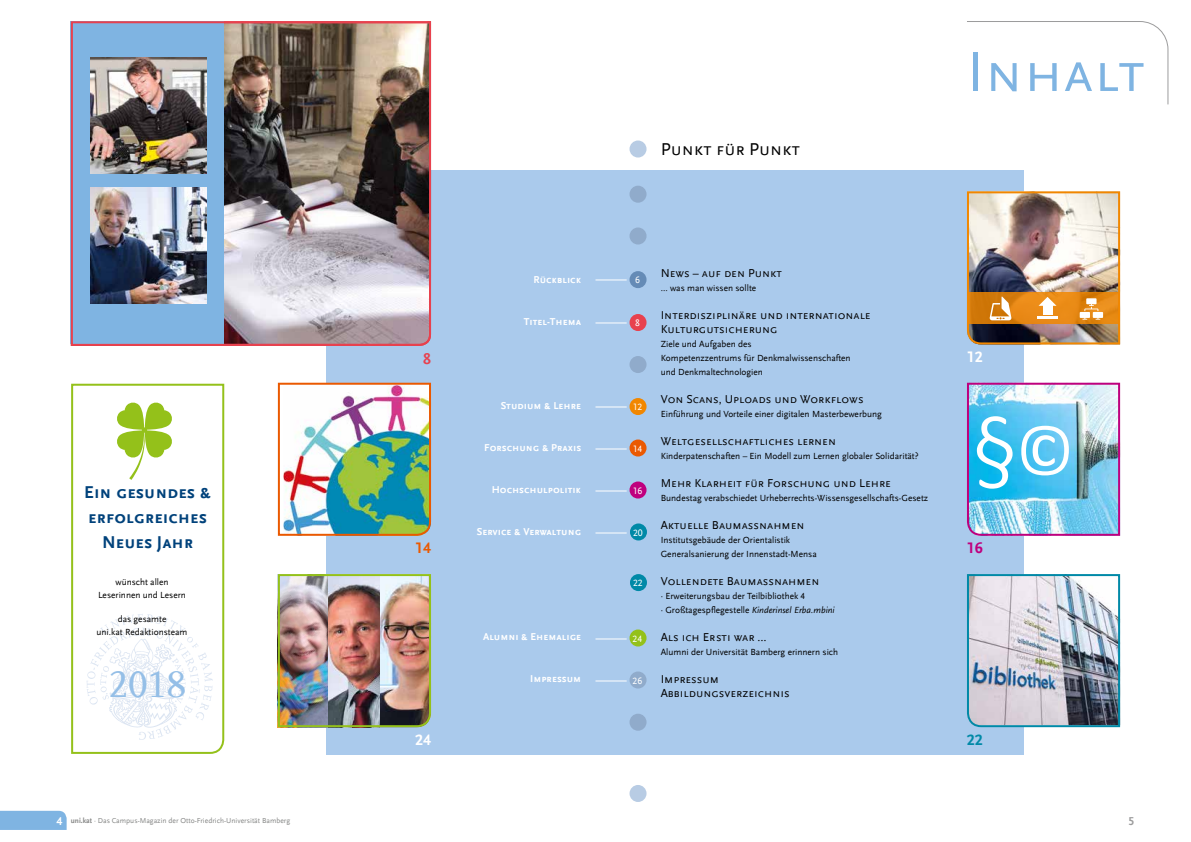
<style>
.page{position:relative;width:1191px;height:842px;background:#fff}
.page>*{position:absolute;margin:0;border:0;box-sizing:border-box;transform-origin:0 0}
.t1{font:300 96.3px "Calibri";color:#fff}
.t2{font:58.3px "UB Scala Sans";color:#7fb4e2}
.t3{font:38.7px "UB Scala";color:#95bfe7}
.t4{font:700 18px/25px "UB Scala Sans";color:#00427b;text-align:center}
.t5{font:18px "UB Scala Sans";color:#000}
.t6{font:700 16px "UB Scala Sans";color:#fff}
.t7{font:700 16px "UB Scala Sans";color:#ea5901}
.t8{font:700 16px "UB Scala Sans";color:#bf007e}
.t9{font:700 16px "UB Scala Sans";color:#0089a7}
.t10{font:700 16px "UB Scala Sans";color:#e8414e}
.t11{font:12px/14px "UB Scala Sans";color:#000}
.t12{font:700 12px "UB Scala Sans";color:#9c9c9d}
.t13{font:700 10.5px "UB Scala Sans";color:#fff}
.t14{font:9.8px "UB Scala Sans";color:#fff}
.t15{font:9.3px/14px "UB Scala Sans";color:#000}
.t16{font:7.5px "UB Scala Sans";color:#868786}
.s1{font-style:italic}
.s2{font-weight:400;font-size:71.7px}
.s3{font-weight:700;font-size:12px;color:#fff}
.s4{font-weight:700}
</style>
<div class="page">
<svg style="left:71px;top:383px;width:154px;height:371px"></svg>
<svg style="left:967px;top:21px;width:201px;height:84px"></svg>
<svg style="left:0;top:811px;width:67px;height:19px"></svg>
<div style="left:326px;top:170px;width:697px;height:585px;background:#aacaec"></div>
<img style="left:277px;top:382px;width:155px;height:154px">
<img style="left:967px;top:382px;width:154px;height:155px">
<img style="left:967px;top:573px;width:154px;height:155px">
<div style="left:629px;top:141px;width:17px;height:17px;background:#b8cce4;border-radius:50%"></div>
<div style="left:629px;top:714px;width:17px;height:17px;background:#90abcb;border-radius:50%"></div>
<div style="left:629px;top:785px;width:17px;height:17px;background:#b8cce4;border-radius:50%"></div>
<div style="left:629px;top:314px;width:17px;height:17px;background:#e8414e;border-radius:50%"></div>
<div style="left:629px;top:271px;width:17px;height:17px;background:#658bb6;border-radius:50%"></div>
<div style="left:629px;top:356px;width:17px;height:17px;background:#90abcb;border-radius:50%"></div>
<div style="left:629px;top:398px;width:17px;height:17px;background:#f18700;border-radius:50%"></div>
<div style="left:629px;top:439px;width:17px;height:17px;background:#ea5901;border-radius:50%"></div>
<div style="left:629px;top:481px;width:17px;height:17px;background:#bf007e;border-radius:50%"></div>
<div style="left:630px;top:523px;width:17px;height:17px;background:#0089a7;border-radius:50%"></div>
<div style="left:630px;top:574px;width:17px;height:17px;background:#0089a7;border-radius:50%"></div>
<div style="left:629px;top:629px;width:17px;height:17px;background:#94c11a;border-radius:50%"></div>
<div style="left:629px;top:671px;width:17px;height:17px;background:#90abcb;border-radius:50%"></div>
<hr style="left:595px;top:323px;width:31px;height:1px;background:#fff">
<hr style="left:595px;top:280px;width:31px;height:1px;background:#fff">
<hr style="left:595px;top:407px;width:31px;height:1px;background:#fff">
<hr style="left:595px;top:449px;width:31px;height:1px;background:#fff">
<hr style="left:595px;top:491px;width:31px;height:1px;background:#fff">
<hr style="left:595px;top:533px;width:31px;height:1px;background:#fff">
<hr style="left:595px;top:639px;width:31px;height:1px;background:#fff">
<hr style="left:595px;top:681px;width:31px;height:1px;background:#fff">
<div style="left:629px;top:186px;width:17px;height:17px;background:#90abcb;border-radius:50%"></div>
<div style="left:629px;top:227px;width:17px;height:17px;background:#90abcb;border-radius:50%"></div>
<img style="left:277px;top:574px;width:155px;height:154px">
<svg style="left:86px;top:614px;width:127px;height:126px"></svg>
<img style="left:70px;top:21px;width:362px;height:325px">
<img style="left:90px;top:57px;width:116px;height:116px">
<img style="left:90px;top:188px;width:116px;height:116px">
<img style="left:967px;top:190px;width:154px;height:155px">
<svg style="left:116px;top:402px;width:57px;height:78px"></svg>
<h3 class="t4" style="left:84px;top:480px;width:128px">Ein gesundes &amp;</h3>
<h3 class="t4" style="left:88px;top:505px;width:120px">erfolgreiches<br>Neues Jahr</h3>
<p class="t15" style="left:98px;top:576px;width:89px;line-height:12.3px;text-align:center">wünscht allen<br>Leserinnen und Lesern</p>
<p class="t15" style="left:97px;top:613px;width:92px;line-height:12.3px;text-align:center">das gesamte<br>uni.kat Redaktionsteam</p>
<h3 class="t3" style="left:109px;top:662px;width:79px">2018</h3>
<h3 class="t5" style="left:660px;top:139px;width:141px">Punkt für Punkt</h3>
<h2 class="t2" style="left:967px;top:38px;width:179px">Inhalt</h2>
<p class="t11" style="left:660px;top:266px;width:123px">News – auf den Punkt</p>
<p class="t15" style="left:660px;top:281px;width:97px">... was man wissen sollte</p>
<p class="t11" style="left:660px;top:308px;width:211px">Interdisziplinäre und internationale<br>Kulturgutsicherung</p>
<p class="t15" style="left:660px;top:337px;width:191px">Ziele und Aufgaben des<br>Kompetenzzentrums für Denkmalwissenschaften und Denkmaltechnologien</p>
<p class="t11" style="left:660px;top:392px;width:204px">Von Scans, Uploads und Workflows</p>
<p class="t15" style="left:660px;top:407px;width:223px">Einführung und Vorteile einer digitalen Masterbewerbung</p>
<p class="t11" style="left:660px;top:434px;width:177px">Weltgesellschaftliches lernen</p>
<p class="t15" style="left:660px;top:449px;width:259px">Kinderpatenschaften – Ein Modell zum Lernen globaler Solidarität?</p>
<p class="t11" style="left:660px;top:476px;width:232px">Mehr Klarheit für Forschung und Lehre</p>
<p class="t15" style="left:660px;top:491px;width:269px">Bundestag verabschiedet Urheberrechts-Wissensgesellschafts-Gesetz</p>
<p class="t11" style="left:660px;top:518px;width:145px">Aktuelle Baumassnahmen</p>
<p class="t15" style="left:660px;top:533px;width:158px">Institutsgebäude der Orientalistik<br>Generalsanierung der Innenstadt-Mensa</p>
<p class="t11" style="left:660px;top:574px;width:160px">Vollendete Baumassnahmen</p>
<p class="t15" style="left:660px;top:589px;width:176px">· Erweiterungsbau der Teilbibliothek 4<br>· Großtagespflegestelle <span class="s1">Kinderinsel Erba.mbini</span></p>
<p class="t11" style="left:660px;top:630px;width:107px">Als ich Ersti war …</p>
<p class="t15" style="left:660px;top:645px;width:179px">Alumni der Universität Bamberg erinnern sich</p>
<p class="t11" style="left:660px;top:672px;width:130px">Impressum<br>Abbildungsverzeichnis</p>
<p class="t13" style="left:533px;top:273px;width:49px">Rückblick</p>
<p class="t13" style="left:524px;top:315px;width:59px">Titel-Thema</p>
<p class="t14" style="left:635px;top:274px;width:6px">6</p>
<p class="t14" style="left:635px;top:317px;width:6px">8</p>
<h3 class="t6" style="left:967px;top:347px;width:17px">12</h3>
<h3 class="t10" style="left:423px;top:349px;width:9px">8</h3>
<p class="t13" style="left:501px;top:399px;width:82px">Studium &amp; Lehre</p>
<p class="t13" style="left:484px;top:441px;width:98px">Forschung &amp; Praxis</p>
<p class="t13" style="left:492px;top:483px;width:91px">Hochschulpolitik</p>
<p class="t13" style="left:477px;top:525px;width:106px">Service &amp; Verwaltung</p>
<p class="t14" style="left:632px;top:401px;width:11px">12</p>
<p class="t14" style="left:632px;top:443px;width:11px">14</p>
<p class="t14" style="left:632px;top:485px;width:11px">16</p>
<p class="t14" style="left:633px;top:527px;width:11px">20</p>
<h1 class="t1" style="left:970px;top:388px;width:106px">§<span class="s2">©</span></h1>
<h3 class="t7" style="left:415px;top:539px;width:17px">14</h3>
<h3 class="t8" style="left:967px;top:539px;width:17px">16</h3>
<p class="t14" style="left:633px;top:577px;width:11px">22</p>
<p class="t13" style="left:483px;top:630px;width:100px">Alumni &amp; Ehemalige</p>
<p class="t13" style="left:530px;top:672px;width:52px">Impressum</p>
<p class="t14" style="left:632px;top:633px;width:11px">24</p>
<p class="t14" style="left:632px;top:675px;width:11px">26</p>
<h3 class="t6" style="left:415px;top:730px;width:17px">24</h3>
<h3 class="t9" style="left:967px;top:730px;width:17px">22</h3>
<p class="t16" style="left:56px;top:816px;width:235px"><span class="s3">4</span> <span class="s4">uni.kat</span> · Das Campus-Magazin der Otto-Friedrich-Universität Bamberg</p>
<p class="t12" style="left:1128px;top:814px;width:7px">5</p>
</div>
